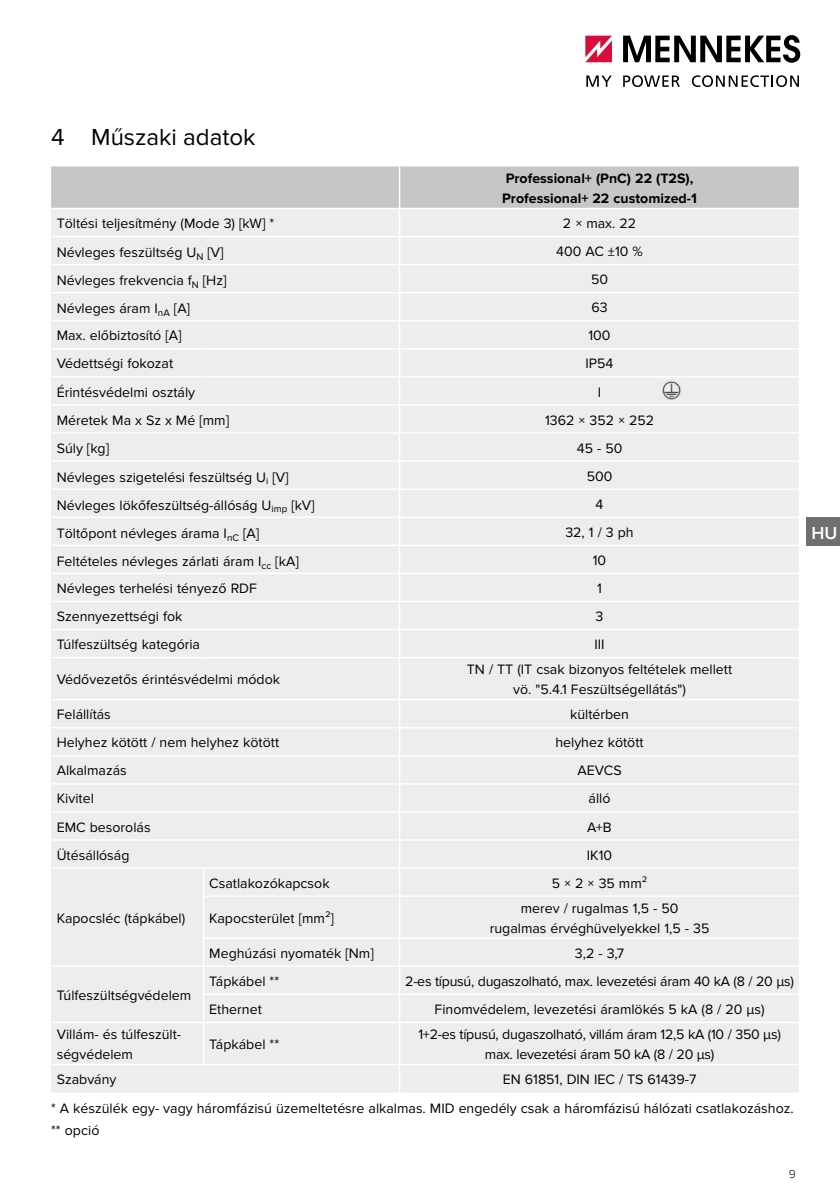
<style>
.page{position:relative;width:840px;height:1191px;background:#fff}
.page>*{position:absolute;margin:0;border:0;box-sizing:border-box;transform-origin:0 0}
.t1{font:24px "Proxima Nova";color:#000}
.t2{font:600 18px "Proxima Nova";color:#fff}
.t3{font:14.2px/19.6px "Proxima Nova";color:#000;text-align:center}
.t4{font:14.2px/19.6px "Proxima Nova";letter-spacing:-.02em;color:#000;text-align:center}
.t5{font:700 14.2px/19.6px "Proxima Nova";color:#000}
.t6{font:300 12px "Proxima Nova";color:#000}
</style>
<div class="page">
<svg style="left:586px;top:76px;width:25px;height:11px"></svg>
<svg style="left:623px;top:75px;width:56px;height:12px"></svg>
<svg style="left:691px;top:75px;width:107px;height:12px"></svg>
<svg style="left:585px;top:36px;width:26px;height:26px"></svg>
<svg style="left:623px;top:35px;width:176px;height:28px"></svg>
<div style="left:805px;top:517px;width:34px;height:29px;background:#706f6f"></div>
<div style="left:51px;top:658px;width:747px;height:434px;background:#ededed"></div>
<hr style="left:51px;top:867px;width:152px;height:1px;background:#fff">
<hr style="left:203px;top:867px;width:196px;height:1px;background:#fff">
<hr style="left:203px;top:895px;width:196px;height:2px;background:#fff">
<hr style="left:203px;top:937px;width:196px;height:2px;background:#fff">
<hr style="left:398px;top:658px;width:2px;height:41px;background:#fff">
<hr style="left:398px;top:700px;width:2px;height:27px;background:#fff">
<hr style="left:398px;top:728px;width:2px;height:27px;background:#fff">
<hr style="left:398px;top:756px;width:2px;height:27px;background:#fff">
<hr style="left:398px;top:784px;width:2px;height:27px;background:#fff">
<hr style="left:398px;top:812px;width:2px;height:27px;background:#fff">
<hr style="left:398px;top:840px;width:2px;height:27px;background:#fff">
<hr style="left:51px;top:965px;width:152px;height:2px;background:#fff">
<hr style="left:203px;top:965px;width:196px;height:2px;background:#fff">
<hr style="left:203px;top:993px;width:196px;height:2px;background:#fff">
<hr style="left:51px;top:1021px;width:152px;height:2px;background:#fff">
<hr style="left:203px;top:1021px;width:196px;height:2px;background:#fff">
<hr style="left:51px;top:1063px;width:152px;height:2px;background:#fff">
<hr style="left:203px;top:1063px;width:196px;height:2px;background:#fff">
<hr style="left:51px;top:699px;width:152px;height:1px;background:#fff">
<hr style="left:203px;top:699px;width:196px;height:1px;background:#fff">
<hr style="left:51px;top:727px;width:152px;height:1px;background:#fff">
<hr style="left:203px;top:727px;width:196px;height:1px;background:#fff">
<hr style="left:51px;top:755px;width:152px;height:1px;background:#fff">
<hr style="left:203px;top:755px;width:196px;height:1px;background:#fff">
<hr style="left:51px;top:783px;width:152px;height:1px;background:#fff">
<hr style="left:203px;top:783px;width:196px;height:1px;background:#fff">
<hr style="left:51px;top:811px;width:152px;height:1px;background:#fff">
<hr style="left:203px;top:811px;width:196px;height:1px;background:#fff">
<hr style="left:51px;top:839px;width:152px;height:1px;background:#fff">
<hr style="left:203px;top:839px;width:196px;height:1px;background:#fff">
<svg style="left:203px;top:868px;width:1px;height:27px"></svg>
<hr style="left:398px;top:868px;width:2px;height:27px;background:#fff">
<hr style="left:203px;top:897px;width:1px;height:40px;background:#fff">
<hr style="left:398px;top:897px;width:2px;height:40px;background:#fff">
<hr style="left:398px;top:939px;width:2px;height:26px;background:#fff">
<hr style="left:398px;top:967px;width:2px;height:26px;background:#fff">
<svg style="left:203px;top:939px;width:1px;height:82px"></svg>
<hr style="left:398px;top:995px;width:2px;height:26px;background:#fff">
<hr style="left:203px;top:1023px;width:1px;height:40px;background:#fff">
<hr style="left:398px;top:1023px;width:2px;height:40px;background:#fff">
<hr style="left:398px;top:1065px;width:2px;height:27px;background:#fff">
<svg style="left:51px;top:166px;width:748px;height:491px;background:#eaeaea"></svg>
<hr style="left:399px;top:699px;width:400px;height:1px;background:#fff">
<hr style="left:399px;top:727px;width:400px;height:1px;background:#fff">
<hr style="left:399px;top:755px;width:400px;height:1px;background:#fff">
<hr style="left:399px;top:783px;width:400px;height:1px;background:#fff">
<hr style="left:399px;top:811px;width:400px;height:1px;background:#fff">
<hr style="left:399px;top:839px;width:400px;height:1px;background:#fff">
<hr style="left:399px;top:867px;width:400px;height:1px;background:#fff">
<svg style="left:798px;top:700px;width:1px;height:195px"></svg>
<hr style="left:399px;top:895px;width:400px;height:2px;background:#fff">
<hr style="left:399px;top:937px;width:400px;height:2px;background:#fff">
<hr style="left:399px;top:965px;width:400px;height:2px;background:#fff">
<hr style="left:399px;top:993px;width:400px;height:2px;background:#fff">
<svg style="left:798px;top:939px;width:1px;height:82px"></svg>
<hr style="left:399px;top:1021px;width:400px;height:2px;background:#fff">
<hr style="left:399px;top:1063px;width:400px;height:2px;background:#fff">
<svg style="left:798px;top:1065px;width:1px;height:27px"></svg>
<img style="left:658px;top:381px;width:25px;height:19px">
<h1 class="t1" style="left:51px;top:123px;width:206px">4 Műszaki adatok</h1>
<p class="t5" style="left:502px;top:169px;width:196px">Professional+ (PnC) 22 (T2S),<br>Professional+ 22 customized-1</p>
<p class="t3" style="left:57px;top:214px;width:219px">Töltési teljesítmény (Mode 3) [kW] *</p>
<p class="t3" style="left:562px;top:214px;width:75px">2 × max. 22</p>
<p class="t3" style="left:57px;top:243px;width:168px">Névleges feszültség U<sub>N</sub> [V]</p>
<p class="t3" style="left:556px;top:242px;width:88px">400 AC ±10 %</p>
<p class="t3" style="left:57px;top:271px;width:171px">Névleges frekvencia f<sub>N</sub> [Hz]</p>
<p class="t3" style="left:590px;top:270px;width:18px">50</p>
<p class="t3" style="left:57px;top:299px;width:135px">Névleges áram I<sub>nA</sub> [A]</p>
<p class="t3" style="left:591px;top:298px;width:18px">63</p>
<p class="t3" style="left:57px;top:326px;width:126px">Max. előbiztosító [A]</p>
<p class="t3" style="left:588px;top:326px;width:24px">100</p>
<p class="t3" style="left:57px;top:354px;width:118px">Védettségi fokozat</p>
<p class="t3" style="left:585px;top:354px;width:29px">IP54</p>
<p class="t3" style="left:57px;top:382px;width:140px">Érintésvédelmi osztály</p>
<p class="t3" style="left:597px;top:382px;width:5px">I</p>
<p class="t3" style="left:57px;top:410px;width:174px">Méretek Ma x Sz x Mé [mm]</p>
<p class="t3" style="left:544px;top:410px;width:111px">1362 × 352 × 252</p>
<p class="t3" style="left:57px;top:438px;width:54px">Súly [kg]</p>
<p class="t3" style="left:576px;top:438px;width:47px">45 - 50</p>
<p class="t3" style="left:57px;top:468px;width:233px">Névleges szigetelési feszültség U<sub>i</sub> [V]</p>
<p class="t3" style="left:586px;top:467px;width:27px">500</p>
<p class="t3" style="left:57px;top:496px;width:259px">Névleges lökőfeszültség-állóság U<sub>imp</sub> [kV]</p>
<p class="t3" style="left:595px;top:495px;width:9px">4</p>
<p class="t3" style="left:57px;top:524px;width:204px">Töltőpont névleges árama I<sub>nC</sub> [A]</p>
<p class="t3" style="left:565px;top:523px;width:70px">32, 1 / 3 ph</p>
<p class="t3" style="left:57px;top:552px;width:243px">Feltételes névleges zárlati áram I<sub>cc</sub> [kA]</p>
<p class="t3" style="left:592px;top:551px;width:15px">10</p>
<p class="t3" style="left:57px;top:579px;width:202px">Névleges terhelési tényező RDF</p>
<p class="t3" style="left:596px;top:579px;width:6px">1</p>
<p class="t3" style="left:57px;top:607px;width:127px">Szennyezettségi fok</p>
<p class="t3" style="left:595px;top:607px;width:9px">3</p>
<p class="t3" style="left:57px;top:635px;width:145px">Túlfeszültség kategória</p>
<p class="t3" style="left:594px;top:635px;width:12px">III</p>
<p class="t3" style="left:57px;top:670px;width:225px">Védővezetős érintésvédelmi módok</p>
<p class="t3" style="left:466px;top:660px;width:267px">TN / TT (IT csak bizonyos feltételek mellett vö. "5.4.1 Feszültségellátás")</p>
<p class="t3" style="left:57px;top:705px;width:56px">Felállítás</p>
<p class="t3" style="left:569px;top:705px;width:60px">kültérben</p>
<p class="t3" style="left:57px;top:733px;width:224px">Helyhez kötött / nem helyhez kötött</p>
<p class="t3" style="left:555px;top:733px;width:90px">helyhez kötött</p>
<p class="t3" style="left:57px;top:761px;width:71px">Alkalmazás</p>
<p class="t3" style="left:577px;top:761px;width:46px">AEVCS</p>
<p class="t3" style="left:57px;top:789px;width:39px">Kivitel</p>
<p class="t3" style="left:588px;top:789px;width:23px">álló</p>
<p class="t3" style="left:57px;top:817px;width:95px">EMC besorolás</p>
<p class="t3" style="left:587px;top:817px;width:26px">A+B</p>
<p class="t3" style="left:57px;top:845px;width:74px">Ütésállóság</p>
<p class="t3" style="left:586px;top:845px;width:27px">IK10</p>
<p class="t3" style="left:57px;top:908px;width:130px">Kapocsléc (tápkábel)</p>
<p class="t3" style="left:57px;top:985px;width:136px">Túlfeszültségvédelem</p>
<p class="t3" style="left:209px;top:873px;width:122px">Csatlakozókapcsok</p>
<p class="t3" style="left:551px;top:873px;width:97px">5 × 2 × 35 mm²</p>
<p class="t3" style="left:209px;top:908px;width:126px">Kapocsterület [mm²]</p>
<p class="t3" style="left:489px;top:899px;width:221px">merev / rugalmas 1,5 - 50<br>rugalmas érvéghüvelyekkel 1,5 - 35</p>
<p class="t3" style="left:209px;top:943px;width:166px">Meghúzási nyomaték [Nm]</p>
<p class="t3" style="left:574px;top:943px;width:51px">3,2 - 3,7</p>
<p class="t3" style="left:209px;top:971px;width:71px">Tápkábel **</p>
<p class="t4" style="left:405px;top:971px;width:390px">2-es típusú, dugaszolható, max. levezetési áram 40 kA (8 / 20 µs)</p>
<p class="t3" style="left:209px;top:1000px;width:54px">Ethernet</p>
<p class="t3" style="left:434px;top:1000px;width:331px">Finomvédelem, levezetési áramlökés 5 kA (8 / 20 µs)</p>
<p class="t3" style="left:57px;top:1025px;width:126px;text-align:left">Villám- és túlfeszült&shy;ségvédelem</p>
<p class="t3" style="left:209px;top:1035px;width:71px">Tápkábel **</p>
<p class="t4" style="left:418px;top:1025px;width:364px">1+2-es típusú, dugaszolható, villám áram 12,5 kA (10 / 350 µs) max. levezetési áram 50 kA (8 / 20 µs)</p>
<p class="t3" style="left:57px;top:1070px;width:61px">Szabvány</p>
<p class="t3" style="left:51px;top:1065px;width:743px;line-height:29px;text-align:left;text-indent:451px">EN 61851, DIN IEC / TS 61439-7<br>* A készülék egy- vagy háromfázisú üzemeltetésre alkalmas. MID engedély csak a háromfázisú hálózati csatlakozáshoz.</p>
<p class="t3" style="left:51px;top:1121px;width:50px">** opció</p>
<p class="t6" style="left:788px;top:1166px;width:9px">9</p>
<p class="t2" style="left:811px;top:522px;width:27px">HU</p>
</div>
